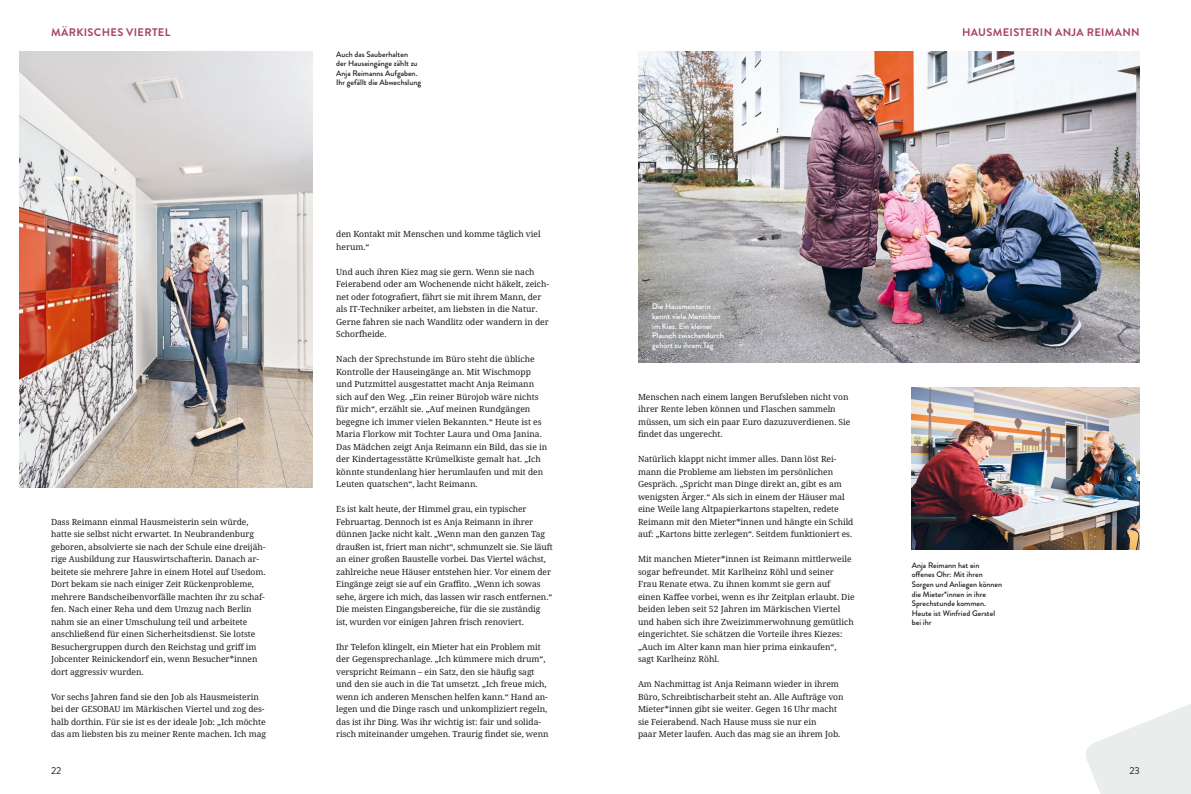
<style>
.page{position:relative;width:1191px;height:794px;background:#fff}
.page>*{position:absolute;margin:0;border:0;box-sizing:border-box;transform-origin:0 0}
.t1{font:700 11px "Brandon Grotesque";letter-spacing:.03em;color:#a74468}
.t2{font:10px "Brandon Grotesque";color:#1d1d1b}
.P_GSB_-_BODY_COPY{font:8.5px/12.5px "Noto Serif";letter-spacing:-.005em;color:#1d1d1b}
.P_GSB_-_BU{font:500 8px/9.6px "Brandon Grotesque";color:#1d1d1b}
.P_GSB_-_BU-2{font:500 8px/9.6px "Brandon Grotesque";color:#fff}
</style>
<div class="page">
<img style="left:20px;top:51px;width:292px;height:436px">
<img style="left:638px;top:51px;width:502px;height:311px">
<img style="left:911px;top:387px;width:229px;height:163px">
<svg style="left:1086px;top:704px;width:105px;height:90px"></svg>
<p class="t1" style="left:51px;top:24px;width:121px">MÄRKISCHES VIERTEL</p>
<p class="P_GSB_-_BODY_COPY" style="left:51px;top:515px;width:216px">Dass Reimann einmal Hausmeisterin sein würde, hatte sie selbst nicht erwartet. In Neubrandenburg geboren, absolvierte sie nach der Schule eine dreijäh&shy;rige Ausbildung zur Hauswirtschafterin. Danach ar&shy;beitete sie mehrere Jahre in einem Hotel auf Usedom.<br>Dort bekam sie nach einiger Zeit Rückenprobleme, mehrere Bandscheibenvorfälle machten ihr zu schaf&shy;fen. Nach einer Reha und dem Umzug nach Berlin nahm sie an einer Umschulung teil und arbeitete anschließend für einen Sicherheitsdienst. Sie lotste Besuchergruppen durch den Reichstag und griff im Jobcenter Reinickendorf ein, wenn Besucher*innen dort aggressiv wurden.</p>
<p class="P_GSB_-_BODY_COPY" style="left:51px;top:690px;width:217px">Vor sechs Jahren fand sie den Job als Hausmeisterin bei der GESOBAU im Märkischen Viertel und zog des&shy;halb dorthin. Für sie ist es der ideale Job: „Ich möchte das am liebsten bis zu meiner Rente machen. Ich mag</p>
<p class="P_GSB_-_BU" style="left:336px;top:49px;width:86px">Auch das Sauberhalten<br>der Hauseingänge zählt zu<br>Anja Reimanns Aufgaben.<br>Ihr gefällt die Abwechslung</p>
<p class="P_GSB_-_BODY_COPY" style="left:336px;top:228px;width:206px">den Kontakt mit Menschen und komme täglich viel herum.“</p>
<p class="P_GSB_-_BODY_COPY" style="left:336px;top:265px;width:214px">Und auch ihren Kiez mag sie gern. Wenn sie nach Feierabend oder am Wochenende nicht häkelt, zeich&shy;net oder fotografiert, fährt sie mit ihrem Mann, der als IT-Techniker arbeitet, am liebsten in die Natur.<br>Gerne fahren sie nach Wandlitz oder wandern in der Schorfheide.</p>
<p class="P_GSB_-_BODY_COPY" style="left:336px;top:353px;width:213px">Nach der Sprechstunde im Büro steht die übliche Kontrolle der Hauseingänge an. Mit Wischmopp und Putzmittel ausgestattet macht Anja Reimann sich auf den Weg. „Ein reiner Bürojob wäre nichts für mich“, erzählt sie. „Auf meinen Rundgängen begegne ich immer vielen Bekannten.“ Heute ist es Maria Florkow mit Tochter Laura und Oma Janina.<br>Das Mädchen zeigt Anja Reimann ein Bild, das sie in der Kindertagesstätte Krümelkiste gemalt hat. „Ich könnte stundenlang hier herumlaufen und mit den Leuten quatschen“, lacht Reimann.</p>
<p class="P_GSB_-_BODY_COPY" style="left:336px;top:503px;width:218px">Es ist kalt heute, der Himmel grau, ein typischer Februartag. Dennoch ist es Anja Reimann in ihrer dünnen Jacke nicht kalt. „Wenn man den ganzen Tag draußen ist, friert man nicht“, schmunzelt sie. Sie läuft an einer großen Baustelle vorbei. Das Viertel wächst, zahlreiche neue Häuser entstehen hier. Vor einem der Eingänge zeigt sie auf ein Graffito. „Wenn ich sowas sehe, ärgere ich mich, das lassen wir rasch entfernen.“ Die meisten Eingangsbereiche, für die sie zuständig ist, wurden vor einigen Jahren frisch renoviert.</p>
<p class="P_GSB_-_BODY_COPY" style="left:336px;top:640px;width:214px">Ihr Telefon klingelt, ein Mieter hat ein Problem mit der Gegensprechanlage. „Ich kümmere mich drum“, verspricht Reimann – ein Satz, den sie häufig sagt und den sie auch in die Tat umsetzt. „Ich freue mich, wenn ich anderen Menschen helfen kann.“ Hand an&shy;legen und die Dinge rasch und unkompliziert regeln, das ist ihr Ding. Was ihr wichtig ist: fair und solida&shy;risch miteinander umgehen. Traurig findet sie, wenn</p>
<p class="t1" style="left:962px;top:24px;width:179px">HAUSMEISTERIN ANJA REIMANN</p>
<p class="P_GSB_-_BU-2" style="left:652px;top:302px;width:73px">Die Hausmeisterin kennt viele Menschen im Kiez. Ein kleiner<br>Plausch zwischendurch gehört zu ihrem Tag</p>
<p class="P_GSB_-_BODY_COPY" style="left:638px;top:390px;width:214px">Menschen nach einem langen Berufsleben nicht von ihrer Rente leben können und Flaschen sammeln müssen, um sich ein paar Euro dazuzuverdienen. Sie findet das ungerecht.</p>
<p class="P_GSB_-_BODY_COPY" style="left:638px;top:453px;width:217px">Natürlich klappt nicht immer alles. Dann löst Rei&shy;mann die Probleme am liebsten im persönlichen Gespräch. „Spricht man Dinge direkt an, gibt es am wenigsten Ärger.“ Als sich in einem der Häuser mal eine Weile lang Altpapierkartons stapelten, redete Reimann mit den Mieter*innen und hängte ein Schild auf: „Kartons bitte zerlegen“. Seitdem funktioniert es.</p>
<p class="P_GSB_-_BODY_COPY" style="left:638px;top:553px;width:218px">Mit manchen Mieter*innen ist Reimann mittlerweile sogar befreundet. Mit Karlheinz Röhl und seiner Frau Renate etwa. Zu ihnen kommt sie gern auf einen Kaffee vorbei, wenn es ihr Zeitplan erlaubt. Die beiden leben seit 52 Jahren im Märkischen Viertel und haben sich ihre Zweizimmerwohnung gemütlich eingerichtet. Sie schätzen die Vorteile ihres Kiezes: „Auch im Alter kann man hier prima einkaufen“, sagt Karlheinz Röhl.</p>
<p class="P_GSB_-_BODY_COPY" style="left:638px;top:678px;width:207px">Am Nachmittag ist Anja Reimann wieder in ihrem Büro, Schreibtischarbeit steht an. Alle Aufträge von Mieter*innen gibt sie weiter. Gegen 16 Uhr macht sie Feierabend. Nach Hause muss sie nur ein<br>paar Meter laufen. Auch das mag sie an ihrem Job.</p>
<p class="P_GSB_-_BU" style="left:911px;top:560px;width:92px">Anja Reimann hat ein offenes Ohr: Mit ihren<br>Sorgen und Anliegen können die Mieter*innen in ihre<br>Sprechstunde kommen.<br>Heute ist Winfried Gerstel bei ihr</p>
<p class="t2" style="left:51px;top:764px;width:12px">22</p>
<p class="t2" style="left:1129px;top:764px;width:12px">23</p>
</div>
